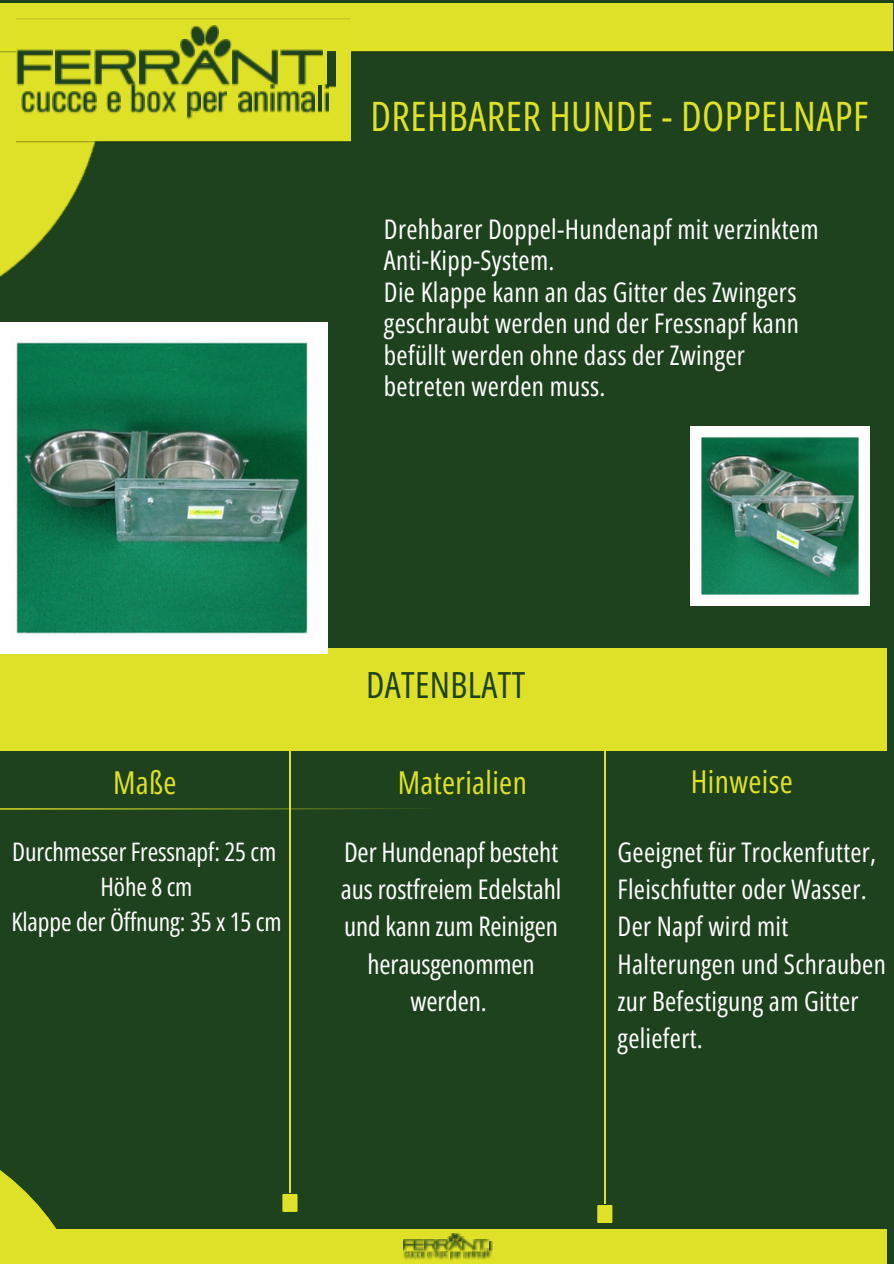
<style>
.page{position:relative;width:894px;height:1264px;background:#fff}
.page>*{position:absolute;margin:0;border:0;box-sizing:border-box;transform-origin:0 0}
.t1{font:40.5px "Open Sans Condensed";letter-spacing:.01em;color:#dfe128}
.t2{font:36px "Open Sans Condensed";letter-spacing:.01em;color:#1d421d}
.t3{font:31.5px "Open Sans Condensed";letter-spacing:.01em;color:#dfe128}
.t4{font:27px/37.2px "Open Sans Condensed";letter-spacing:.01em;color:#fff}
.t5{font:25.5px "Open Sans Condensed";letter-spacing:-.005em;color:#fff}
</style>
<div class="page">
<div style="left:0;top:0;width:893px;height:1263px;background:#1d421d"></div>
<svg style="left:0;top:1170px;width:57px;height:59px"></svg>
<div style="left:0;top:1229px;width:886px;height:34px;background:#dfe128"></div>
<hr style="left:289px;top:723px;width:1px;height:469px;background:#dfe128">
<svg style="left:282px;top:1194px;width:15px;height:17px"></svg>
<svg style="left:0;top:808px;width:422px;height:1px"></svg>
<div style="left:0;top:648px;width:886px;height:102px;background:#dfe128"></div>
<img style="left:0;top:53px;width:95px;height:224px">
<img style="left:0;top:51px;width:892px;height:2px">
<div style="left:0;top:3px;width:892px;height:48px;background:#dfe128"></div>
<img style="left:17px;top:18px;width:334px;height:125px">
<img style="left:17px;top:50px;width:36px;height:37px">
<img style="left:55px;top:50px;width:36px;height:37px">
<img style="left:95px;top:50px;width:40px;height:37px">
<img style="left:140px;top:50px;width:91px;height:37px">
<img style="left:233px;top:50px;width:45px;height:37px">
<img style="left:280px;top:50px;width:42px;height:37px">
<img style="left:327px;top:51px;width:8px;height:36px">
<img style="left:197px;top:63px;width:16px;height:8px">
<img style="left:215px;top:39px;width:16px;height:19px">
<img style="left:190px;top:26px;width:29px;height:21px">
<img style="left:180px;top:39px;width:15px;height:19px">
<img style="left:21px;top:91px;width:29px;height:23px">
<img style="left:53px;top:91px;width:13px;height:23px">
<img style="left:68px;top:91px;width:28px;height:23px">
<img style="left:107px;top:91px;width:13px;height:23px">
<img style="left:131px;top:84px;width:13px;height:30px">
<img style="left:147px;top:91px;width:30px;height:23px">
<img style="left:188px;top:91px;width:12px;height:29px">
<img style="left:203px;top:91px;width:23px;height:23px">
<img style="left:239px;top:91px;width:12px;height:23px">
<img style="left:253px;top:91px;width:14px;height:22px">
<img style="left:270px;top:84px;width:5px;height:28px">
<img style="left:278px;top:91px;width:21px;height:22px">
<img style="left:302px;top:91px;width:12px;height:23px">
<img style="left:318px;top:86px;width:3px;height:26px">
<img style="left:324px;top:84px;width:5px;height:28px">
<svg style="left:404px;top:1233px;width:88px;height:27px"></svg>
<img style="left:690px;top:426px;width:179px;height:179px">
<img style="left:0;top:322px;width:327px;height:331px">
<hr style="left:604px;top:735px;width:1px;height:468px;background:#dfe128">
<svg style="left:597px;top:1205px;width:15px;height:17px"></svg>
<p class="t1" style="left:370px;top:88px;width:499px">DREHBARER HUNDE - DOPPELNAPF</p>
<p class="t4" style="left:384px;top:212px;width:436px;line-height:31.5px">Drehbarer Doppel-Hundenapf mit verzinktem<br>Anti-Kipp-System.</p>
<p class="t4" style="left:384px;top:275px;width:416px;line-height:31.5px">Die Klappe kann an das Gitter des Zwingers geschraubt werden und der Fressnapf kann befüllt werden ohne dass der Zwinger betreten werden muss.</p>
<p class="t2" style="left:366px;top:660px;width:161px">DATENBLATT</p>
<p class="t3" style="left:113px;top:760px;width:65px">Maße</p>
<p class="t3" style="left:398px;top:760px;width:130px">Materialien</p>
<p class="t3" style="left:690px;top:759px;width:103px">Hinweise</p>
<p class="t5" style="left:12px;top:833px;width:265px">Durchmesser Fressnapf: 25 cm</p>
<p class="t5" style="left:101px;top:868px;width:93px">Höhe 8 cm</p>
<p class="t5" style="left:12px;top:903px;width:271px">Klappe der Öffnung: 35 x 15 cm</p>
<p class="t4" style="left:341px;top:833px;width:222px;text-align:center">Der Hundenapf besteht aus rostfreiem Edelstahl und kann zum Reinigen herausgenommen werden.</p>
<p class="t4" style="left:617px;top:833px;width:269px">Geeignet für Trockenfutter,<br>Fleischfutter oder Wasser.<br>Der Napf wird mit<br>Halterungen und Schrauben zur Befestigung am Gitter geliefert.</p>
</div>
